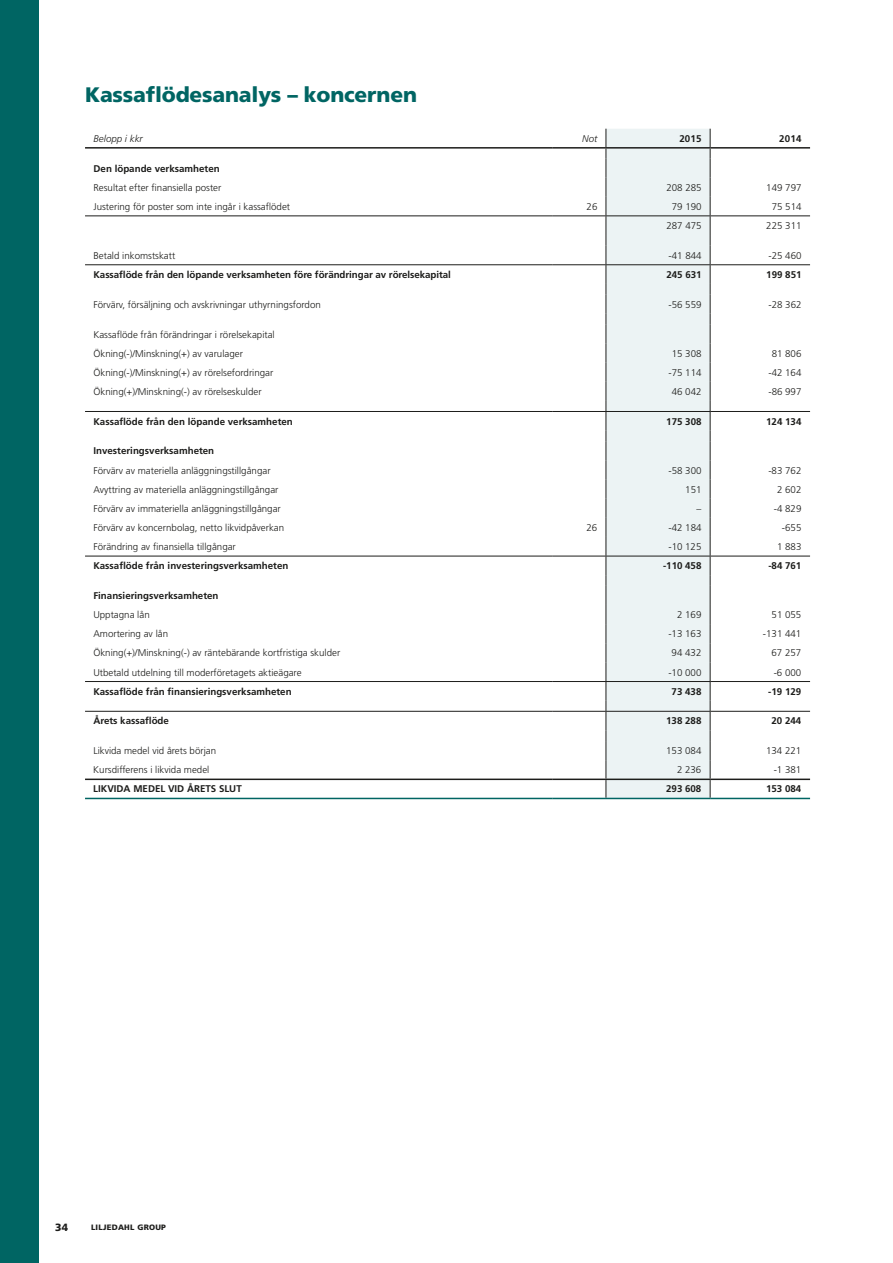
<style>
.page{position:relative;width:893px;height:1263px;background:#fff}
.page>*{position:absolute;margin:0;border:0;box-sizing:border-box;transform-origin:0 0}
.t1{font:900 21px "Frutiger";letter-spacing:-.01em;color:#006563}
.t2{font:900 10.5px "Frutiger";color:#1d1d1b}
.t3{font:300 9.75px/19.2px "Frutiger";color:#1d1d1b}
.t4{font:700 9.75px "Frutiger";color:#1d1d1b}
.t5{font:italic 300 9.75px "Frutiger";color:#1d1d1b}
.t6{font:900 7.8px "Frutiger";letter-spacing:.03em;color:#1d1d1b}
</style>
<div class="page">
<div style="left:607px;top:129px;width:103px;height:669px;background:#ecf3f4"></div>
<hr style="left:85px;top:147px;width:468px;height:2px;background:#1d1d1b">
<hr style="left:606px;top:147px;width:104px;height:2px;background:#1d1d1b">
<hr style="left:710px;top:147px;width:100px;height:2px;background:#1d1d1b">
<svg style="left:710px;top:129px;width:1px;height:669px"></svg>
<svg style="left:553px;top:129px;width:54px;height:669px"></svg>
<hr style="left:85px;top:411px;width:468px;height:1px;background:#1d1d1b">
<hr style="left:553px;top:411px;width:53px;height:1px;background:#1d1d1b">
<hr style="left:606px;top:411px;width:104px;height:1px;background:#1d1d1b">
<hr style="left:710px;top:411px;width:100px;height:1px;background:#1d1d1b">
<hr style="left:85px;top:681px;width:468px;height:1px;background:#1d1d1b">
<hr style="left:553px;top:681px;width:53px;height:1px;background:#1d1d1b">
<hr style="left:606px;top:681px;width:104px;height:1px;background:#1d1d1b">
<hr style="left:710px;top:681px;width:100px;height:1px;background:#1d1d1b">
<hr style="left:85px;top:711px;width:468px;height:1px;background:#1d1d1b">
<hr style="left:553px;top:711px;width:53px;height:1px;background:#1d1d1b">
<hr style="left:606px;top:711px;width:104px;height:1px;background:#1d1d1b">
<hr style="left:710px;top:711px;width:100px;height:1px;background:#1d1d1b">
<hr style="left:85px;top:215px;width:468px;height:1px;background:#1d1d1b">
<hr style="left:553px;top:215px;width:53px;height:1px;background:#1d1d1b">
<hr style="left:606px;top:215px;width:104px;height:1px;background:#1d1d1b">
<hr style="left:710px;top:215px;width:100px;height:1px;background:#1d1d1b">
<hr style="left:85px;top:556px;width:468px;height:1px;background:#1d1d1b">
<hr style="left:553px;top:556px;width:53px;height:1px;background:#1d1d1b">
<hr style="left:606px;top:556px;width:104px;height:1px;background:#1d1d1b">
<hr style="left:710px;top:556px;width:100px;height:1px;background:#1d1d1b">
<hr style="left:85px;top:798px;width:468px;height:1px;background:#006563">
<hr style="left:553px;top:798px;width:53px;height:1px;background:#006563">
<hr style="left:606px;top:798px;width:104px;height:1px;background:#006563">
<hr style="left:710px;top:798px;width:100px;height:1px;background:#006563">
<hr style="left:85px;top:264px;width:468px;height:1px;background:#1d1d1b">
<hr style="left:553px;top:264px;width:53px;height:1px;background:#1d1d1b">
<hr style="left:606px;top:264px;width:104px;height:1px;background:#1d1d1b">
<hr style="left:710px;top:264px;width:100px;height:1px;background:#1d1d1b">
<hr style="left:85px;top:778px;width:468px;height:2px;background:#1d1d1b">
<hr style="left:553px;top:778px;width:53px;height:2px;background:#1d1d1b">
<hr style="left:606px;top:778px;width:104px;height:2px;background:#1d1d1b">
<hr style="left:710px;top:778px;width:100px;height:2px;background:#1d1d1b">
<div style="left:0;top:0;width:38px;height:1263px;background:#006563"></div>
<h1 class="t1" style="left:85px;top:82px;width:333px">Kassaflödesanalys – koncernen</h1>
<p class="t5" style="left:94px;top:133px;width:51px">Belopp i kkr</p>
<p class="t5" style="left:582px;top:133px;width:17px">Not</p>
<p class="t4" style="left:679px;top:133px;width:24px">2015</p>
<p class="t4" style="left:779px;top:133px;width:24px">2014</p>
<p class="t4" style="left:94px;top:163px;width:128px">Den löpande verksamheten</p>
<p class="t3" style="left:94px;top:178px;width:129px">Resultat efter finansiella poster</p>
<p class="t3" style="left:666px;top:178px;width:37px">208 285</p>
<p class="t3" style="left:766px;top:178px;width:37px">149 797</p>
<p class="t3" style="left:94px;top:197px;width:198px">Justering för poster som inte ingår i kassaflödet</p>
<p class="t3" style="left:587px;top:197px;width:12px">26</p>
<p class="t3" style="left:672px;top:197px;width:31px">79 190</p>
<p class="t3" style="left:772px;top:197px;width:31px">75 514</p>
<p class="t3" style="left:666px;top:216px;width:37px">287 475</p>
<p class="t3" style="left:766px;top:216px;width:37px">225 311</p>
<p class="t3" style="left:94px;top:246px;width:83px">Betald inkomstskatt</p>
<p class="t3" style="left:668px;top:246px;width:35px">-41 844</p>
<p class="t3" style="left:768px;top:246px;width:35px">-25 460</p>
<p class="t4" style="left:94px;top:269px;width:359px">Kassaflöde från den löpande verksamheten före förändringar av rörelsekapital</p>
<p class="t4" style="left:666px;top:269px;width:37px">245 631</p>
<p class="t4" style="left:766px;top:269px;width:37px">199 851</p>
<p class="t3" style="left:93px;top:295px;width:229px">Förvärv, försäljning och avskrivningar uthyrningsfordon</p>
<p class="t3" style="left:668px;top:295px;width:35px">-56 559</p>
<p class="t3" style="left:768px;top:295px;width:35px">-28 362</p>
<p class="t3" style="left:93px;top:325px;width:183px">Kassaflöde från förändringar i rörelsekapital<br>Ökning(-)/Minskning(+) av varulager</p>
<p class="t3" style="left:672px;top:344px;width:31px">15 308</p>
<p class="t3" style="left:772px;top:344px;width:31px">81 806</p>
<p class="t3" style="left:93px;top:363px;width:181px">Ökning(-)/Minskning(+) av rörelsefordringar</p>
<p class="t3" style="left:668px;top:363px;width:35px">-75 114</p>
<p class="t3" style="left:768px;top:363px;width:35px">-42 164</p>
<p class="t3" style="left:93px;top:382px;width:170px">Ökning(+)/Minskning(-) av rörelseskulder</p>
<p class="t3" style="left:672px;top:382px;width:31px">46 042</p>
<p class="t3" style="left:768px;top:382px;width:35px">-86 997</p>
<p class="t4" style="left:93px;top:416px;width:201px">Kassaflöde från den löpande verksamheten</p>
<p class="t4" style="left:666px;top:416px;width:37px">175 308</p>
<p class="t4" style="left:766px;top:416px;width:37px">124 134</p>
<p class="t4" style="left:93px;top:445px;width:122px">Investeringsverksamheten</p>
<p class="t3" style="left:93px;top:461px;width:179px">Förvärv av materiella anläggningstillgångar</p>
<p class="t3" style="left:668px;top:461px;width:35px">-58 300</p>
<p class="t3" style="left:768px;top:461px;width:35px">-83 762</p>
<p class="t3" style="left:93px;top:480px;width:187px">Avyttring av materiella anläggningstillgångar</p>
<p class="t3" style="left:685px;top:480px;width:18px">151</p>
<p class="t3" style="left:777px;top:480px;width:26px">2 602</p>
<p class="t3" style="left:93px;top:499px;width:189px">Förvärv av immateriella anläggningstillgångar</p>
<p class="t3" style="left:697px;top:499px;width:6px">–</p>
<p class="t3" style="left:774px;top:499px;width:29px">-4 829</p>
<p class="t3" style="left:93px;top:518px;width:192px">Förvärv av koncernbolag, netto likvidpåverkan</p>
<p class="t3" style="left:586px;top:518px;width:12px">26</p>
<p class="t3" style="left:668px;top:518px;width:35px">-42 184</p>
<p class="t3" style="left:782px;top:518px;width:21px">-655</p>
<p class="t3" style="left:93px;top:537px;width:144px">Förändring av finansiella tillgångar</p>
<p class="t3" style="left:668px;top:537px;width:35px">-10 125</p>
<p class="t3" style="left:777px;top:537px;width:26px">1 883</p>
<p class="t4" style="left:93px;top:560px;width:197px">Kassaflöde från investeringsverksamheten</p>
<p class="t4" style="left:663px;top:560px;width:40px">-110 458</p>
<p class="t4" style="left:768px;top:560px;width:35px">-84 761</p>
<p class="t4" style="left:93px;top:590px;width:127px">Finansieringsverksamheten</p>
<p class="t3" style="left:93px;top:605px;width:58px">Upptagna lån</p>
<p class="t3" style="left:677px;top:605px;width:26px">2 169</p>
<p class="t3" style="left:772px;top:605px;width:31px">51 055</p>
<p class="t3" style="left:93px;top:624px;width:76px">Amortering av lån</p>
<p class="t3" style="left:668px;top:624px;width:35px">-13 163</p>
<p class="t3" style="left:763px;top:624px;width:40px">-131 441</p>
<p class="t3" style="left:93px;top:644px;width:248px">Ökning(+)/Minskning(-) av räntebärande kortfristiga skulder</p>
<p class="t3" style="left:672px;top:644px;width:31px">94 432</p>
<p class="t3" style="left:771px;top:644px;width:31px">67 257</p>
<p class="t3" style="left:93px;top:663px;width:210px">Utbetald utdelning till moderföretagets aktieägare</p>
<p class="t3" style="left:668px;top:663px;width:35px">-10 000</p>
<p class="t3" style="left:774px;top:663px;width:29px">-6 000</p>
<p class="t4" style="left:93px;top:685px;width:200px">Kassaflöde från finansieringsverksamheten</p>
<p class="t4" style="left:672px;top:685px;width:31px">73 438</p>
<p class="t4" style="left:768px;top:685px;width:35px">-19 129</p>
<p class="t4" style="left:93px;top:715px;width:77px">Årets kassaflöde</p>
<p class="t4" style="left:666px;top:715px;width:37px">138 288</p>
<p class="t4" style="left:771px;top:715px;width:31px">20 244</p>
<p class="t3" style="left:93px;top:741px;width:124px">Likvida medel vid årets början</p>
<p class="t3" style="left:666px;top:741px;width:37px">153 084</p>
<p class="t3" style="left:766px;top:741px;width:37px">134 221</p>
<p class="t3" style="left:93px;top:760px;width:118px">Kursdifferens i likvida medel</p>
<p class="t3" style="left:677px;top:760px;width:26px">2 236</p>
<p class="t3" style="left:774px;top:760px;width:29px">-1 381</p>
<p class="t4" style="left:93px;top:783px;width:150px">LIKVIDA MEDEL VID ÅRETS SLUT</p>
<p class="t4" style="left:666px;top:783px;width:37px">293 608</p>
<p class="t4" style="left:766px;top:783px;width:37px">153 084</p>
<p class="t2" style="left:55px;top:1221px;width:14px">34</p>
<p class="t6" style="left:91px;top:1222px;width:77px">LILJEDAHL GROUP</p>
</div>
